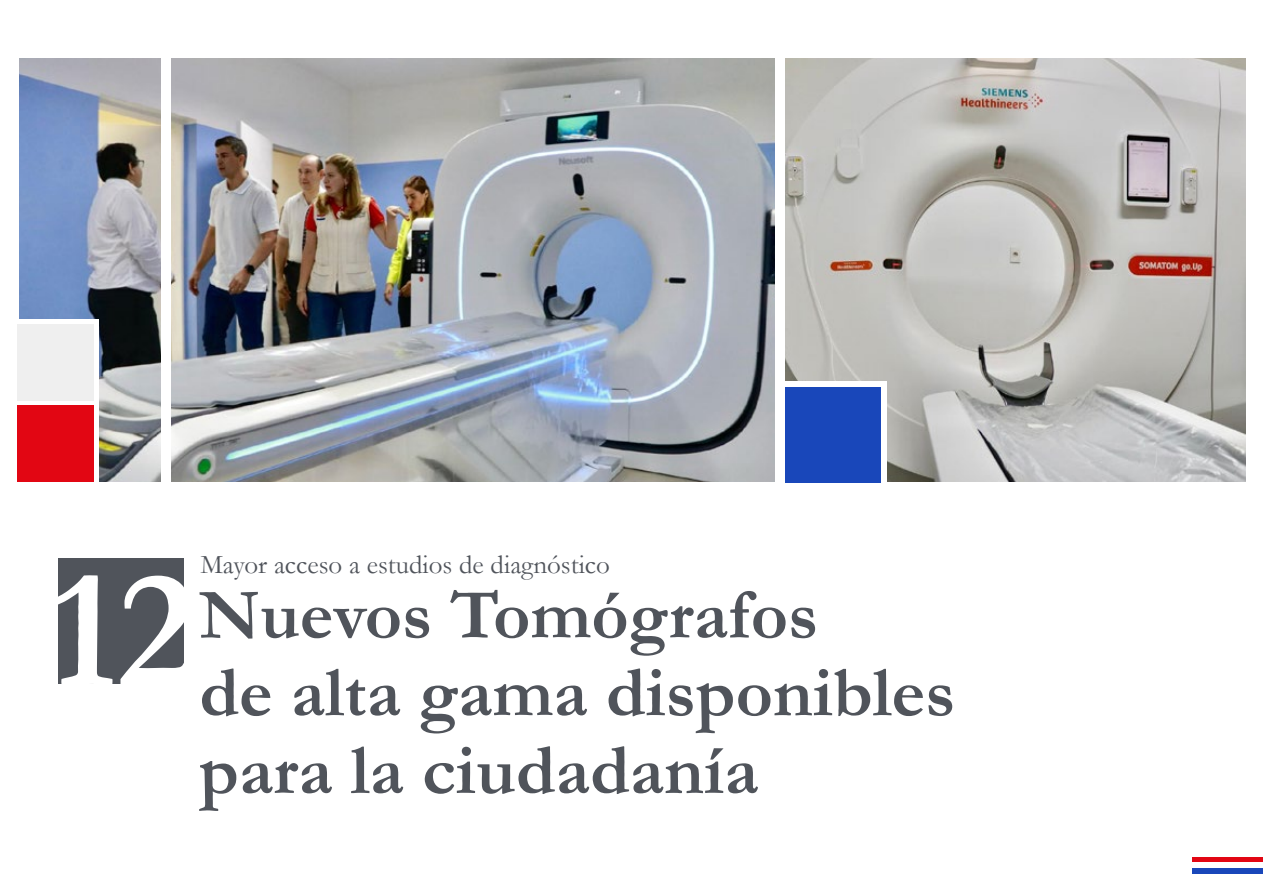
<style>
.page{position:relative;width:1263px;height:893px;background:#fff}
.page>*{position:absolute;margin:0;border:0;box-sizing:border-box;transform-origin:0 0}
.t1{font:700 170.4px "Garamond";color:#fff}
.t2{font:700 72px/77.7px "Garamond";color:#50545b}
.t3{font:27px "Garamond";color:#50545b}
</style>
<div class="page">
<div style="left:1192px;top:857px;width:71px;height:5px;background:#e20613"></div>
<div style="left:1192px;top:868px;width:71px;height:6px;background:#1947ba"></div>
<div style="left:58px;top:559px;width:125px;height:125px;background:#50545b"></div>
<img style="left:19px;top:58px;width:1226px;height:424px">
<div style="left:161px;top:44px;width:9px;height:440px;background:#fff"></div>
<div style="left:775px;top:44px;width:10px;height:440px;background:#fff"></div>
<div style="left:786px;top:381px;width:101px;height:101px;background:#fff"></div>
<div style="left:786px;top:387px;width:95px;height:95px;background:#1947ba"></div>
<div style="left:18px;top:400px;width:81px;height:82px;background:#fff"></div>
<div style="left:18px;top:405px;width:76px;height:77px;background:#e20613"></div>
<div style="left:18px;top:320px;width:81px;height:81px;background:#fff"></div>
<div style="left:18px;top:324px;width:76px;height:77px;background:#efefef"></div>
<p class="t3" style="left:200px;top:547px;width:411px">Mayor acceso a estudios de diagnóstico</p>
<h1 class="t1" style="left:50px;top:515px;width:149px">12</h1>
<p class="t2" style="left:199px;top:576px;width:757px">Nuevos Tomógrafos<br>de alta gama disponibles para la ciudadanía</p>
</div>
